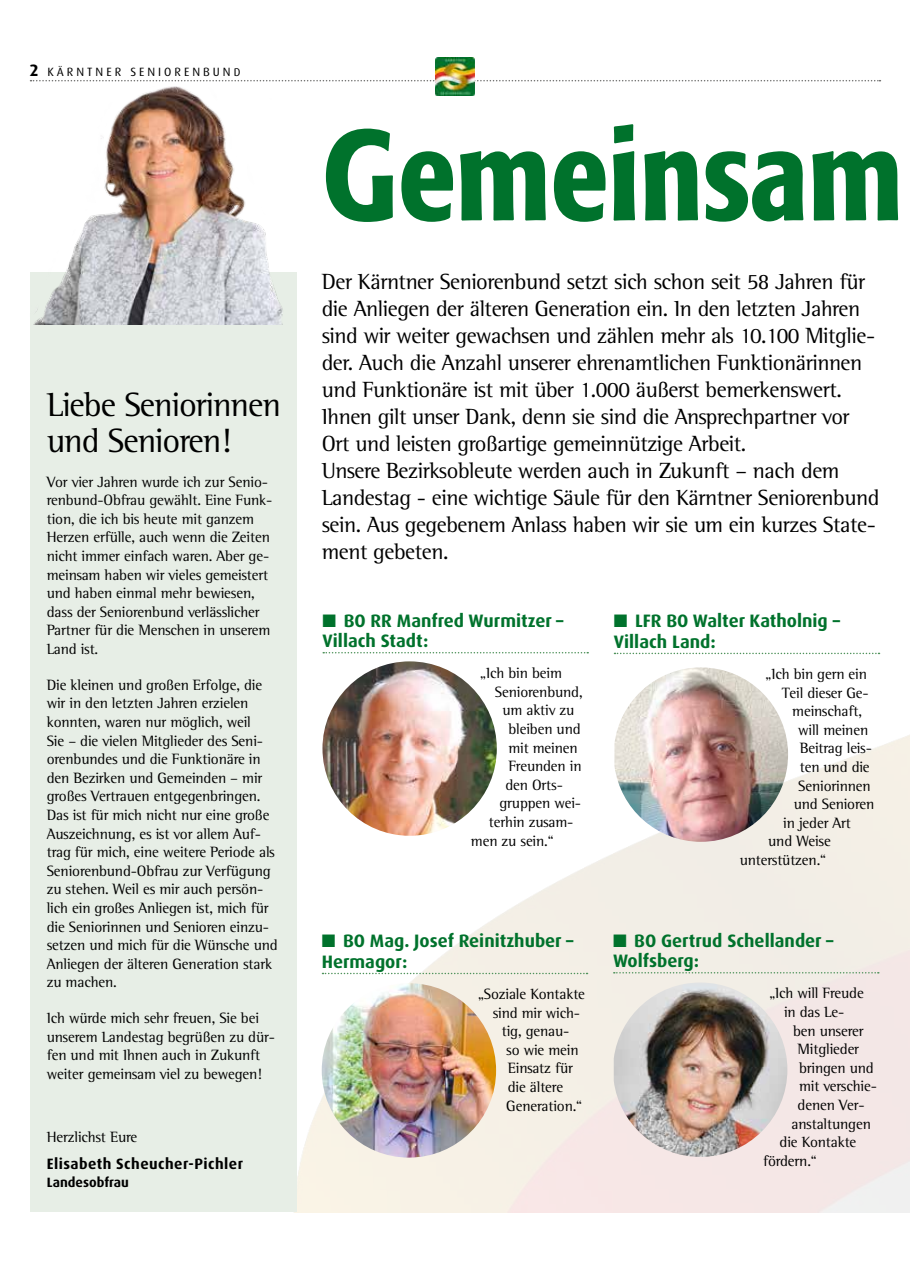
<style>
.page{position:relative;width:910px;height:1276px;background:#fff}
.page>*{position:absolute;margin:0;border:0;box-sizing:border-box;transform-origin:0 0}
.t1{font:500 condensed 127.5px "Formata";color:#00722c}
.t2{font:34.5px/36px "Rotis Semi Serif";letter-spacing:-.03em;color:#000}
.t3{font:22.5px/27px "Rotis Semi Serif";letter-spacing:-.02em;color:#000}
.t4{font:700 18px/20.2px "Dax Pro";color:#00722c}
.t5{font:15.3px/18.6px "Rotis Semi Serif";letter-spacing:-.01em;color:#000}
.t6{font:700 15px "Dax Pro";letter-spacing:.03em;color:#000}
.t7{font:700 13.5px "Dax Pro";color:#000}
.t8{font:12px "Dax Pro";letter-spacing:.25em;color:#000}
.s1{font-weight:700;font-size:16.5px}
.s2{font-size:11.25px}
</style>
<div class="page">
<svg style="left:31px;top:80px;width:849px;height:1px"></svg>
<img style="left:436px;top:57px;width:38px;height:24px">
<img style="left:222px;top:81px;width:688px;height:1131px">
<div style="left:30px;top:272px;width:266px;height:940px;background:#e7eee6"></div>
<img style="left:34px;top:86px;width:262px;height:238px">
<div style="left:322px;top:119px;width:588px;height:138px;background:#fff"></div>
<div style="left:322px;top:612px;width:267px;height:243px;background:#fff"></div>
<svg style="left:323px;top:652px;width:265px;height:1px"></svg>
<svg style="left:614px;top:652px;width:265px;height:2px"></svg>
<svg style="left:322px;top:972px;width:265px;height:2px"></svg>
<svg style="left:614px;top:972px;width:265px;height:1px"></svg>
<img style="left:322px;top:661px;width:175px;height:175px;border-radius:87px">
<img style="left:614px;top:667px;width:174px;height:175px">
<img style="left:322px;top:983px;width:174px;height:174px;border-radius:87px">
<img style="left:614px;top:982px;width:173px;height:175px">
<p class="t8" style="left:30px;top:64px;width:212px"><span class="s1">2</span> KÄRNTNER SENIORENBUN<span class="s2">D</span></p>
<h2 class="t2" style="left:47px;top:386px;width:236px">Liebe Seniorinnen und Senioren!</h2>
<p class="t5" style="left:47px;top:472px;width:225px">Vor vier Jahren wurde ich zur Senio&shy;renbund-Obfrau gewählt. Eine Funk&shy;tion, die ich bis heute mit ganzem<br>Herzen erfülle, auch wenn die Zeiten nicht immer einfach waren. Aber ge&shy;meinsam haben wir vieles gemeistert und haben einmal mehr bewiesen, dass der Seniorenbund verlässlicher<br>Partner für die Menschen in unserem<br>Land ist.</p>
<p class="t5" style="left:47px;top:675px;width:232px">Die kleinen und großen Erfolge, die wir in den letzten Jahren erzielen konnten, waren nur möglich, weil<br>Sie – die vielen Mitglieder des Seni&shy;orenbundes und die Funktionäre in den Bezirken und Gemeinden – mir großes Vertrauen entgegenbringen.<br>Das ist für mich nicht nur eine große Auszeichnung, es ist vor allem Auf&shy;trag für mich, eine weitere Periode als Seniorenbund-Obfrau zur Verfügung zu stehen. Weil es mir auch persön&shy;lich ein großes Anliegen ist, mich für die Seniorinnen und Senioren einzu&shy;setzen und mich für die Wünsche und Anliegen der älteren Generation stark zu machen.</p>
<p class="t5" style="left:47px;top:1008px;width:230px">Ich würde mich sehr freuen, Sie bei unserem Landestag begrüßen zu dür&shy;fen und mit Ihnen auch in Zukunft weiter gemeinsam viel zu bewegen!</p>
<p class="t5" style="left:47px;top:1127px;width:92px">Herzlichst Eure</p>
<p class="t6" style="left:47px;top:1153px;width:198px">Elisabeth Scheucher-Pichler</p>
<p class="t7" style="left:47px;top:1173px;width:84px">Landesobfrau</p>
<h1 class="t1" style="left:322px;top:98px;width:583px">Gemeinsam</h1>
<p class="t3" style="left:322px;top:268px;width:559px">Der Kärntner Seniorenbund setzt sich schon seit 58 Jahren für die Anliegen der älteren Generation ein. In den letzten Jahren sind wir weiter gewachsen und zählen mehr als 10.100 Mitglie&shy;der. Auch die Anzahl unserer ehrenamtlichen Funktionärinnen und Funktionäre ist mit über 1.000 äußerst bemerkenswert.<br>Ihnen gilt unser Dank, denn sie sind die Ansprechpartner vor Ort und leisten großartige gemeinnützige Arbeit.<br>Unsere Bezirksobleute werden auch in Zukunft – nach dem Landestag - eine wichtige Säule für den Kärntner Seniorenbund sein. Aus gegebenem Anlass haben wir sie um ein kurzes State&shy;ment gebeten.</p>
<p class="t4" style="left:322px;top:610px;width:243px">■ BO RR Manfred Wurmitzer –<br>Villach Stadt:</p>
<p class="t5" style="left:480px;top:664px;width:83px">„Ich bin beim</p>
<p class="t5" style="left:495px;top:682px;width:89px">Seniorenbund,</p>
<p class="t5" style="left:502px;top:701px;width:74px">um aktiv zu</p>
<p class="t5" style="left:508px;top:719px;width:74px">bleiben und</p>
<p class="t5" style="left:508px;top:738px;width:71px">mit meinen</p>
<p class="t5" style="left:508px;top:757px;width:75px">Freunden in</p>
<p class="t5" style="left:505px;top:775px;width:59px">den Orts-</p>
<p class="t5" style="left:499px;top:794px;width:83px">gruppen wei-</p>
<p class="t5" style="left:489px;top:812px;width:86px">terhin zusam-</p>
<p class="t5" style="left:471px;top:831px;width:85px">men zu sein.“</p>
<p class="t4" style="left:322px;top:931px;width:253px">■ BO Mag. Josef Reinitzhuber –<br>Hermagor:</p>
<p class="t5" style="left:478px;top:984px;width:109px">„Soziale Kontakte</p>
<p class="t5" style="left:493px;top:1003px;width:89px">sind mir wich-</p>
<p class="t5" style="left:502px;top:1021px;width:69px">tig, genau-</p>
<p class="t5" style="left:506px;top:1040px;width:74px">so wie mein</p>
<p class="t5" style="left:508px;top:1059px;width:67px">Einsatz für</p>
<p class="t5" style="left:508px;top:1077px;width:57px">die ältere</p>
<p class="t5" style="left:506px;top:1096px;width:78px">Generation.“</p>
<p class="t4" style="left:614px;top:611px;width:228px">■ LFR BO Walter Katholnig –<br>Villach Land:</p>
<p class="t5" style="left:765px;top:664px;width:103px">„Ich bin gern ein</p>
<p class="t5" style="left:782px;top:683px;width:89px">Teil dieser Ge-</p>
<p class="t5" style="left:792px;top:701px;width:71px">meinschaft,</p>
<p class="t5" style="left:798px;top:720px;width:71px">will meinen</p>
<p class="t5" style="left:800px;top:739px;width:72px">Beitrag leis-</p>
<p class="t5" style="left:800px;top:757px;width:72px">ten und die</p>
<p class="t5" style="left:798px;top:776px;width:74px">Seniorinnen</p>
<p class="t5" style="left:794px;top:794px;width:82px">und Senioren</p>
<p class="t5" style="left:783px;top:813px;width:69px">in jeder Art</p>
<p class="t5" style="left:768px;top:832px;width:64px">und Weise</p>
<p class="t5" style="left:740px;top:850px;width:88px">unterstützen.“</p>
<p class="t4" style="left:613px;top:930px;width:222px">■ BO Gertrud Schellander –<br>Wolfsberg:</p>
<p class="t5" style="left:769px;top:984px;width:96px">„Ich will Freude</p>
<p class="t5" style="left:784px;top:1002px;width:62px">in das Le-</p>
<p class="t5" style="left:793px;top:1021px;width:72px">ben unserer</p>
<p class="t5" style="left:797px;top:1039px;width:63px">Mitglieder</p>
<p class="t5" style="left:799px;top:1058px;width:76px">bringen und</p>
<p class="t5" style="left:799px;top:1077px;width:79px">mit verschie-</p>
<p class="t5" style="left:797px;top:1095px;width:69px">denen Ver-</p>
<p class="t5" style="left:791px;top:1114px;width:81px">anstaltungen</p>
<p class="t5" style="left:779px;top:1132px;width:78px">die Kontakte</p>
<p class="t5" style="left:763px;top:1151px;width:56px">fördern.“</p>
</div>
